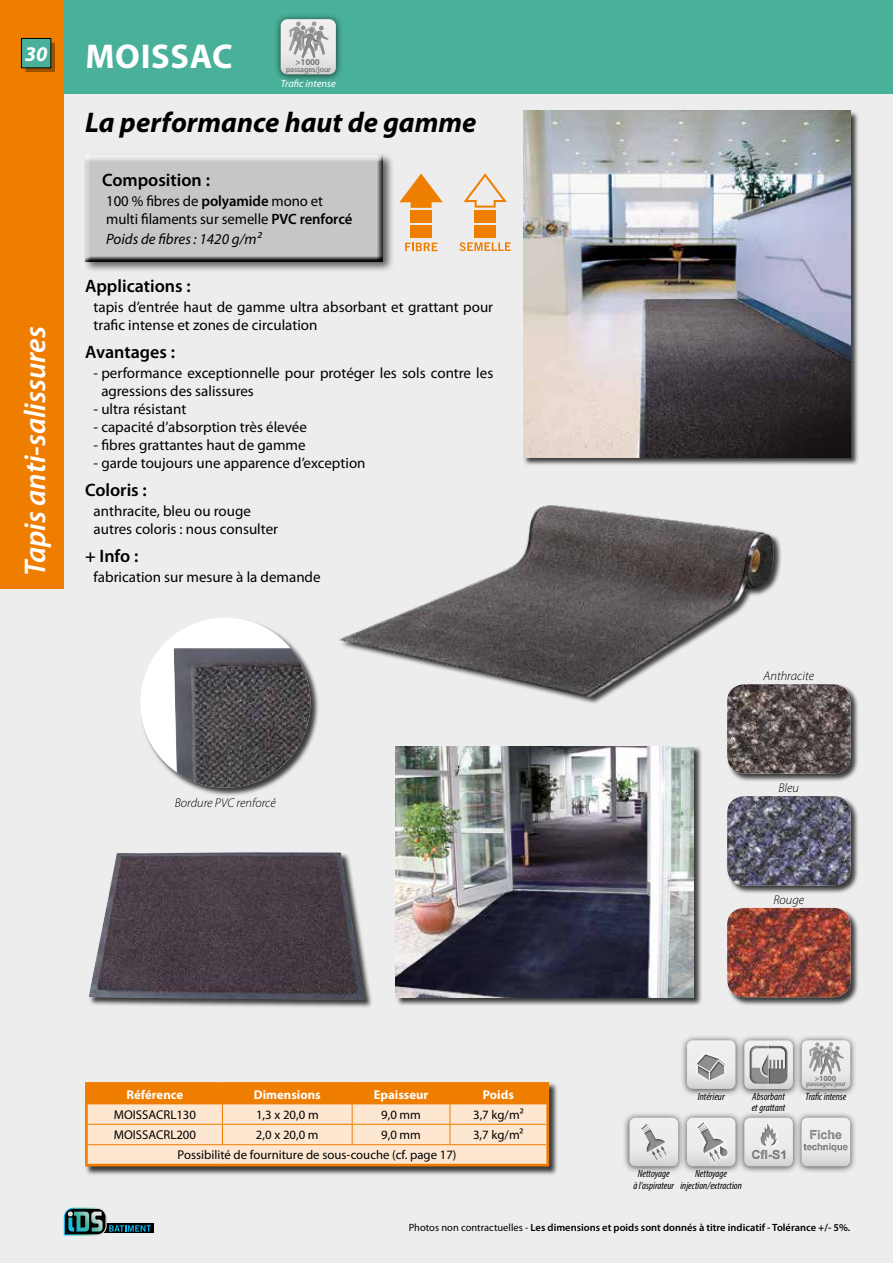
<style>
.page{position:relative;width:893px;height:1263px;background:#ededed}
.page>*{position:absolute;margin:0;border:0;box-sizing:border-box;transform-origin:0 0}
.t1{font:700 34.5px "Myriad Pro";letter-spacing:.02em;color:#fff}
.t2{font:italic 600 30px "Myriad Pro";color:#fff}
.t3{font:italic 700 28.5px "Myriad Pro";color:#000}
.t4{font:italic 700 21px "Myriad Pro";color:#fff}
.t5{font:600 18px "Myriad Pro";color:#000}
.t6{font:15px/18px "Myriad Pro";color:#000}
.t7{font:italic 15px "Myriad Pro";color:#000}
.t8{font:12.75px "Myriad Pro";color:#000}
.t9{font:italic 300 12.75px "Myriad Pro";color:#000}
.t10{font:700 12.75px "Myriad Pro";color:#fff}
.t11{font:700 12.3px "Arial";color:#939193}
.t12{font:italic condensed 10.5px/11.2px "Myriad Pro";color:#000;text-align:center}
.t13{font:600 10.5px "Myriad Pro";color:#000}
.t14{font:italic 10.5px "Myriad Pro";color:#fff}
.t15{font:700 9.45px "Arial";color:#939193}
.t16{font:700 9px "Myriad Pro";color:#7a7979}
.t17{font:700 7.95px "Myriad Pro";color:#7a7979}
.t18{font:600 7.8px "Myriad Pro";letter-spacing:-.025em;color:#7a7979}
.t19{font:600 6.9px "Myriad Pro";letter-spacing:-.025em;color:#7a7979}
.s1{font-weight:600}
.s2{font-weight:400}
</style>
<div class="page">
<div style="left:0;top:0;width:893px;height:94px;background:#49b09a"></div>
<div style="left:0;top:0;width:64px;height:589px;background:#ef7d00"></div>
<div style="left:102px;top:1224px;width:52px;height:9px;background:#000"></div>
<svg style="left:64px;top:1208px;width:87px;height:27px"></svg>
<div style="left:395px;top:746px;width:307px;height:260px;background:#000;opacity:.75"></div>
<img style="left:395px;top:746px;width:298px;height:251px">
<img style="left:339px;top:505px;width:442px;height:199px">
<div style="left:89px;top:852px;width:284px;height:157px;background:#000;opacity:.75"></div>
<img style="left:88px;top:852px;width:276px;height:147px">
<div style="left:523px;top:111px;width:337px;height:355px;background:#000;opacity:.75"></div>
<img style="left:523px;top:111px;width:327px;height:346px">
<div style="left:727px;top:684px;width:133px;height:98px;background:#000;opacity:.75"></div>
<img style="left:727px;top:684px;width:123px;height:89px">
<div style="left:727px;top:796px;width:133px;height:98px;background:#000;opacity:.75"></div>
<img style="left:727px;top:796px;width:123px;height:89px">
<div style="left:727px;top:908px;width:133px;height:98px;background:#000;opacity:.75"></div>
<img style="left:727px;top:908px;width:123px;height:89px">
<div style="left:140px;top:618px;width:179px;height:179px;background:#000;opacity:.75"></div>
<div style="left:140px;top:618px;width:170px;height:170px;background:#fff;border-radius:50%"></div>
<img style="left:174px;top:648px;width:136px;height:140px">
<div style="left:26px;top:42px;width:29px;height:30px;background:#000;opacity:.35"></div>
<div style="left:21px;top:38px;width:30px;height:30px;background:#49b09a"></div>
<div style="left:21px;top:38px;width:30px;height:30px;border:1px solid #000"></div>
<div style="left:85px;top:1082px;width:473px;height:93px;background:#000;opacity:.75"></div>
<hr style="left:85px;top:1082px;width:137px;height:3px;background:#ef7d00">
<hr style="left:85px;top:1085px;width:3px;height:19px;background:#ef7d00">
<hr style="left:222px;top:1082px;width:130px;height:3px;background:#ef7d00">
<hr style="left:352px;top:1082px;width:98px;height:3px;background:#ef7d00">
<hr style="left:450px;top:1082px;width:99px;height:3px;background:#ef7d00">
<hr style="left:546px;top:1085px;width:3px;height:19px;background:#ef7d00">
<hr style="left:85px;top:1104px;width:3px;height:20px;background:#ef7d00">
<hr style="left:546px;top:1104px;width:3px;height:20px;background:#ef7d00">
<hr style="left:85px;top:1124px;width:3px;height:21px;background:#ef7d00">
<hr style="left:546px;top:1124px;width:3px;height:21px;background:#ef7d00">
<hr style="left:85px;top:1145px;width:3px;height:19px;background:#ef7d00">
<hr style="left:85px;top:1164px;width:137px;height:2px;background:#ef7d00">
<hr style="left:222px;top:1164px;width:130px;height:2px;background:#ef7d00">
<hr style="left:352px;top:1164px;width:98px;height:2px;background:#ef7d00">
<hr style="left:450px;top:1164px;width:99px;height:2px;background:#ef7d00">
<svg style="left:86px;top:1083px;width:462px;height:82px;background:#f9c893"></svg>
<hr style="left:88px;top:1144px;width:134px;height:1px;background:#ef7d00">
<hr style="left:222px;top:1144px;width:130px;height:1px;background:#ef7d00">
<hr style="left:352px;top:1144px;width:98px;height:1px;background:#ef7d00">
<hr style="left:450px;top:1144px;width:96px;height:1px;background:#ef7d00">
<hr style="left:88px;top:1103px;width:134px;height:1px;background:#ef7d00">
<hr style="left:222px;top:1103px;width:130px;height:1px;background:#ef7d00">
<hr style="left:352px;top:1103px;width:98px;height:1px;background:#ef7d00">
<hr style="left:450px;top:1103px;width:96px;height:1px;background:#ef7d00">
<hr style="left:546px;top:1145px;width:3px;height:19px;background:#ef7d00">
<div style="left:411px;top:225px;width:21px;height:13px;background:#ee7f00"></div>
<div style="left:411px;top:210px;width:21px;height:13px;background:#ee7f00"></div>
<svg style="left:399px;top:173px;width:44px;height:35px"></svg>
<svg style="left:405px;top:243px;width:32px;height:8px"></svg>
<div style="left:475px;top:225px;width:21px;height:13px;background:#ee7f00"></div>
<div style="left:475px;top:210px;width:21px;height:13px;background:#ee7f00"></div>
<svg style="left:463px;top:173px;width:44px;height:35px"></svg>
<svg style="left:459px;top:242px;width:52px;height:9px"></svg>
<div style="left:737px;top:1112px;width:63px;height:62px;background:#000;opacity:.75"></div>
<svg style="left:744px;top:1118px;width:49px;height:48px"></svg>
<div style="left:622px;top:1112px;width:63px;height:62px;background:#000;opacity:.75"></div>
<svg style="left:629px;top:1118px;width:49px;height:48px"></svg>
<svg style="left:641px;top:1124px;width:25px;height:36px"></svg>
<div style="left:680px;top:1112px;width:62px;height:62px;background:#000;opacity:.75"></div>
<svg style="left:687px;top:1118px;width:48px;height:48px"></svg>
<svg style="left:694px;top:1121px;width:35px;height:41px"></svg>
<div style="left:680px;top:1034px;width:62px;height:63px;background:#000;opacity:.75"></div>
<svg style="left:687px;top:1040px;width:48px;height:49px"></svg>
<svg style="left:695px;top:1054px;width:32px;height:25px"></svg>
<div style="left:795px;top:1034px;width:62px;height:63px;background:#000;opacity:.75"></div>
<svg style="left:802px;top:1040px;width:48px;height:49px"></svg>
<svg style="left:819px;top:1048px;width:18px;height:26px"></svg>
<div style="left:737px;top:1034px;width:63px;height:63px;background:#000;opacity:.75"></div>
<svg style="left:744px;top:1040px;width:49px;height:49px"></svg>
<svg style="left:766px;top:1046px;width:20px;height:38px"></svg>
<div style="left:83px;top:153px;width:311px;height:120px;background:#000;opacity:.6"></div>
<div style="left:81px;top:151px;width:308px;height:111px;background:#000;opacity:.96"></div>
<div style="left:274px;top:13px;width:69px;height:69px;background:#000;opacity:.75"></div>
<svg style="left:281px;top:19px;width:55px;height:55px;background:#d8d9d8"></svg>
<svg style="left:300px;top:28px;width:21px;height:30px"></svg>
<div style="left:795px;top:1112px;width:62px;height:62px;background:#000;opacity:.75"></div>
<svg style="left:801px;top:1118px;width:49px;height:48px"></svg>
<h3 class="t4" style="left:25px;top:40px;width:24px">30</h3>
<h2 class="t2" style="left:16px;top:576px;width:251px;rotate:-90deg">Tapis anti-salissures</h2>
<h1 class="t1" style="left:85px;top:34px;width:149px">MOISSAC</h1>
<p class="t16" style="left:295px;top:56px;width:26px">&gt;1000</p>
<p class="t18" style="left:286px;top:64px;width:47px">passages/jour</p>
<p class="t14" style="left:281px;top:77px;width:57px">Trafic intense</p>
<h3 class="t3" style="left:85px;top:104px;width:393px">La performance haut de gamme</h3>
<p class="t5" style="left:102px;top:169px;width:109px">Composition :</p>
<p class="t6" style="left:106px;top:192px;width:247px">100 % fibres de <span class="s1">polyamide</span> mono et multi filaments sur semelle <span class="s1">PVC renforcé</span></p>
<p class="t7" style="left:106px;top:230px;width:156px">Poids de fibres : 1420 g/m²</p>
<p class="t5" style="left:85px;top:274px;width:107px">Applications :</p>
<p class="t6" style="left:94px;top:297px;width:401px">tapis d’entrée haut de gamme ultra absorbant et grattant pour trafic intense et zones de circulation</p>
<p class="t5" style="left:85px;top:340px;width:91px">Avantages :</p>
<p class="t6" style="left:101px;top:364px;width:393px;text-indent:-8px">- performance exceptionnelle pour protéger les sols contre les agressions des salissures</p>
<p class="t6" style="left:94px;top:400px;width:94px">- ultra résistant</p>
<p class="t6" style="left:94px;top:418px;width:215px">- capacité d’absorption très élevée</p>
<p class="t6" style="left:94px;top:436px;width:214px">- fibres grattantes haut de gamme</p>
<p class="t6" style="left:94px;top:454px;width:273px">- garde toujours une apparence d’exception</p>
<p class="t5" style="left:85px;top:478px;width:63px">Coloris :</p>
<p class="t6" style="left:94px;top:502px;width:186px">anthracite, bleu ou rouge autres coloris : nous consulter</p>
<p class="t5" style="left:85px;top:544px;width:55px">+ Info :</p>
<p class="t6" style="left:94px;top:568px;width:229px">fabrication sur mesure à la demande</p>
<p class="t9" style="left:175px;top:795px;width:103px">Bordure PVC renforcé</p>
<p class="t9" style="left:763px;top:668px;width:52px">Anthracite</p>
<p class="t9" style="left:778px;top:780px;width:22px">Bleu</p>
<p class="t9" style="left:773px;top:892px;width:32px">Rouge</p>
<p class="t17" style="left:815px;top:1073px;width:23px">&gt;1000</p>
<p class="t19" style="left:806px;top:1080px;width:41px">passages/jour</p>
<p class="t10" style="left:127px;top:1086px;width:58px">Référence</p>
<p class="t10" style="left:254px;top:1086px;width:68px">Dimensions</p>
<p class="t10" style="left:374px;top:1086px;width:56px">Epaisseur</p>
<p class="t10" style="left:483px;top:1086px;width:33px">Poids</p>
<p class="t8" style="left:114px;top:1107px;width:84px">MOISSACRL130</p>
<p class="t8" style="left:256px;top:1107px;width:64px">1,3 x 20,0 m</p>
<p class="t8" style="left:381px;top:1107px;width:41px">9,0 mm</p>
<p class="t8" style="left:473px;top:1107px;width:52px">3,7 kg/m²</p>
<p class="t8" style="left:114px;top:1127px;width:84px">MOISSACRL200</p>
<p class="t8" style="left:256px;top:1127px;width:64px">2,0 x 20,0 m</p>
<p class="t8" style="left:381px;top:1127px;width:41px">9,0 mm</p>
<p class="t8" style="left:473px;top:1127px;width:52px">3,7 kg/m²</p>
<p class="t8" style="left:178px;top:1147px;width:280px">Possibilité de fourniture de sous-couche (cf. page 17)</p>
<p class="t11" style="left:752px;top:1146px;width:37px">Cfl-S1</p>
<p class="t12" style="left:633px;top:1168px;width:42px">Nettoyage<br>à l’aspirateur</p>
<p class="t12" style="left:680px;top:1168px;width:63px">Nettoyage injection/extraction</p>
<p class="t12" style="left:752px;top:1091px;width:34px">Absorbant</p>
<p class="t12" style="left:805px;top:1091px;width:42px">Trafic intense</p>
<p class="t12" style="left:752px;top:1102px;width:35px">et grattant</p>
<p class="t12" style="left:698px;top:1091px;width:28px">Intérieur</p>
<p class="t11" style="left:810px;top:1126px;width:34px">Fiche</p>
<p class="t15" style="left:804px;top:1141px;width:46px">technique</p>
<p class="t13" style="left:409px;top:1220px;width:443px"><span class="s2">Photos non contractuelles -</span> Les dimensions et poids sont donnés à titre indicatif - Tolérance +/- 5%.</p>
</div>
